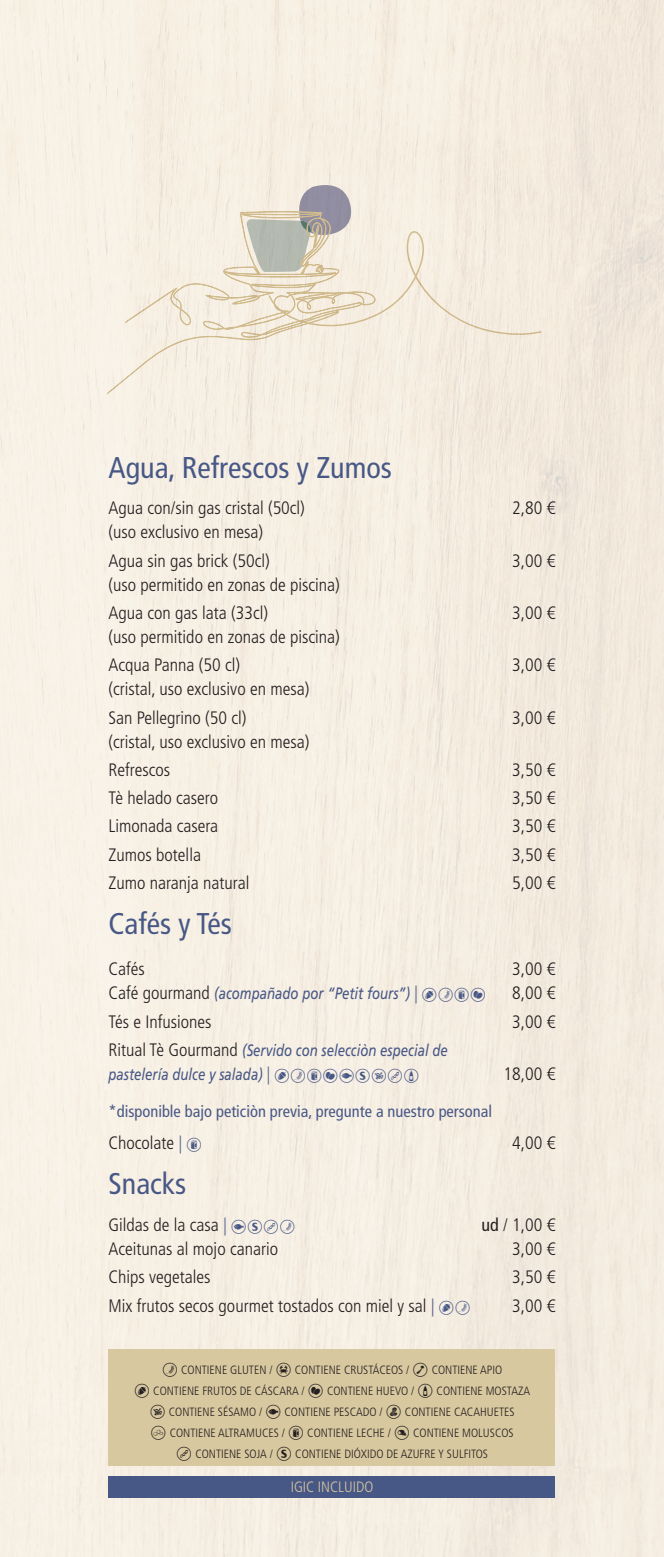
<style>
.page{position:relative;width:664px;height:1557px;background:#fff}
.page>*{position:absolute;margin:0;border:0;box-sizing:border-box;transform-origin:0 0}
.t1{font:condensed 30px "Frutiger LT Std";color:#485886}
.t2{font:300 condensed 18px "Frutiger LT Std";color:#231f20}
.t3{font:italic 16.5px "Frutiger LT Std";color:#485886;scale:.8 1}
.t4{font:condensed 16.5px "Frutiger LT Std";color:#485886}
.t5{font:300 condensed 15px "Frutiger LT Std";color:#d8c89f}
.t6{font:300 condensed 12px "Frutiger LT Std";color:#231f20}
.s1{font-weight:300;font-style:normal;font-stretch:condensed;font-size:18px;color:#231f20}
.s2{font-weight:300;font-style:normal;font-stretch:condensed;font-size:18px}
.s3{color:#485886}
.s4{font-weight:400}
</style>
<div class="page">
<div style="left:0;top:0;width:663px;height:1556px;background:#f6eee2"></div>
<div style="left:108px;top:1475px;width:447px;height:21px;background:#485886"></div>
<div style="left:108px;top:1349px;width:447px;height:116px;background:#d8c89f"></div>
<svg style="left:103px;top:211px;width:272px;height:186px;background:#f4ede0"></svg>
<svg style="left:246px;top:185px;width:324px;height:159px;background:#ebe3d6"></svg>
<svg style="left:422px;top:987px;width:63px;height:15px"></svg>
<div style="left:275px;top:1068px;width:143px;height:14px;background:#f6efe3"></div>
<svg style="left:187px;top:1137px;width:14px;height:14px"></svg>
<svg style="left:231px;top:1219px;width:63px;height:14px"></svg>
<svg style="left:439px;top:1300px;width:30px;height:14px"></svg>
<p class="t1" style="left:108px;top:450px;width:285px">Agua, Refrescos y Zumos</p>
<p class="t2" style="left:108px;top:498px;width:198px">Agua con/sin gas cristal (50cl)</p>
<p class="t2" style="left:512px;top:498px;width:45px">2,80 €</p>
<p class="t2" style="left:108px;top:522px;width:156px">(uso exclusivo en mesa)</p>
<p class="t2" style="left:108px;top:550px;width:163px">Agua sin gas brick (50cl)</p>
<p class="t2" style="left:512px;top:550px;width:45px">3,00 €</p>
<p class="t2" style="left:108px;top:574px;width:233px">(uso permitido en zonas de piscina)</p>
<p class="t2" style="left:108px;top:602px;width:161px">Agua con gas lata (33cl)</p>
<p class="t2" style="left:512px;top:602px;width:45px">3,00 €</p>
<p class="t2" style="left:108px;top:626px;width:233px">(uso permitido en zonas de piscina)</p>
<p class="t2" style="left:108px;top:655px;width:133px">Acqua Panna (50 cl)</p>
<p class="t2" style="left:512px;top:655px;width:45px">3,00 €</p>
<p class="t2" style="left:108px;top:679px;width:202px">(cristal, uso exclusivo en mesa)</p>
<p class="t2" style="left:108px;top:707px;width:139px">San Pellegrino (50 cl)</p>
<p class="t2" style="left:512px;top:707px;width:45px">3,00 €</p>
<p class="t2" style="left:108px;top:731px;width:202px">(cristal, uso exclusivo en mesa)</p>
<p class="t2" style="left:108px;top:759px;width:63px">Refrescos</p>
<p class="t2" style="left:512px;top:759px;width:45px">3,50 €</p>
<p class="t2" style="left:108px;top:787px;width:111px">Tè helado casero</p>
<p class="t2" style="left:512px;top:787px;width:45px">3,50 €</p>
<p class="t2" style="left:108px;top:816px;width:111px">Limonada casera</p>
<p class="t2" style="left:512px;top:816px;width:45px">3,50 €</p>
<p class="t2" style="left:108px;top:844px;width:94px">Zumos botella</p>
<p class="t2" style="left:512px;top:844px;width:45px">3,50 €</p>
<p class="t2" style="left:108px;top:872px;width:142px">Zumo naranja natural</p>
<p class="t2" style="left:512px;top:872px;width:45px">5,00 €</p>
<p class="t1" style="left:108px;top:906px;width:125px">Cafés y Tés</p>
<p class="t2" style="left:108px;top:958px;width:38px">Cafés</p>
<p class="t2" style="left:512px;top:958px;width:45px">3,00 €</p>
<p class="t3" style="left:108px;top:983px;width:388px"><span class="s1">Café gourmand</span> (acompañado por “Petit fours”) <span class="s2">|</span></p>
<p class="t2" style="left:512px;top:982px;width:45px">8,00 €</p>
<p class="t2" style="left:108px;top:1011px;width:105px">Tés e Infusiones</p>
<p class="t2" style="left:512px;top:1011px;width:45px">3,00 €</p>
<p class="t3" style="left:108px;top:1040px;width:425px"><span class="s1">Ritual Tè Gourmand</span> (Servido con selecciòn especial de</p>
<p class="t3" style="left:108px;top:1064px;width:204px">pastelería dulce y salada) <span class="s2">|</span></p>
<p class="t2" style="left:503px;top:1063px;width:53px">18,00 €</p>
<p class="t4" style="left:108px;top:1101px;width:385px">*disponible bajo peticiòn previa, pregunte a nuestro personal</p>
<p class="t2" style="left:108px;top:1132px;width:76px">Chocolate <span class="s3">|</span></p>
<p class="t2" style="left:512px;top:1132px;width:45px">4,00 €</p>
<p class="t1" style="left:108px;top:1166px;width:79px">Snacks</p>
<p class="t2" style="left:108px;top:1214px;width:120px">Gildas de la casa <span class="s3">|</span></p>
<p class="t2" style="left:481px;top:1214px;width:75px"><span class="s4">ud</span> / 1,00 €</p>
<p class="t2" style="left:108px;top:1238px;width:171px">Aceitunas al mojo canario</p>
<p class="t2" style="left:512px;top:1238px;width:45px">3,00 €</p>
<p class="t2" style="left:108px;top:1266px;width:104px">Chips vegetales</p>
<p class="t2" style="left:512px;top:1266px;width:45px">3,50 €</p>
<p class="t2" style="left:108px;top:1295px;width:328px">Mix frutos secos gourmet tostados con miel y sal <span class="s3">|</span></p>
<p class="t2" style="left:512px;top:1295px;width:45px">3,00 €</p>
<p class="t6" style="left:181px;top:1362px;width:93px">CONTIENE GLUTEN /</p>
<p class="t6" style="left:295px;top:1362px;width:116px">CONTIENE CRUSTÁCEOS /</p>
<p class="t6" style="left:431px;top:1362px;width:72px">CONTIENE APIO</p>
<p class="t6" style="left:153px;top:1383px;width:153px">CONTIENE FRUTOS DE CÁSCARA /</p>
<p class="t6" style="left:327px;top:1383px;width:89px">CONTIENE HUEVO /</p>
<p class="t6" style="left:436px;top:1383px;width:95px">CONTIENE MOSTAZA</p>
<p class="t6" style="left:169px;top:1404px;width:95px">CONTIENE SÉSAMO /</p>
<p class="t6" style="left:284px;top:1404px;width:100px">CONTIENE PESCADO /</p>
<p class="t6" style="left:404px;top:1404px;width:111px">CONTIENE CACAHUETES</p>
<p class="t6" style="left:150px;top:1425px;width:136px">● CONTIENE ALTRAMUCES /</p>
<p class="t6" style="left:307px;top:1425px;width:208px">CONTIENE LECHE / ■ CONTIENE MOLUSCOS</p>
<p class="t6" style="left:195px;top:1446px;width:79px">CONTIENE SOJA /</p>
<p class="t6" style="left:295px;top:1446px;width:194px">CONTIENE DIÓXIDO DE AZUFRE Y SULFITOS</p>
<p class="t5" style="left:290px;top:1478px;width:84px">IGIC INCLUIDO</p>
</div>
